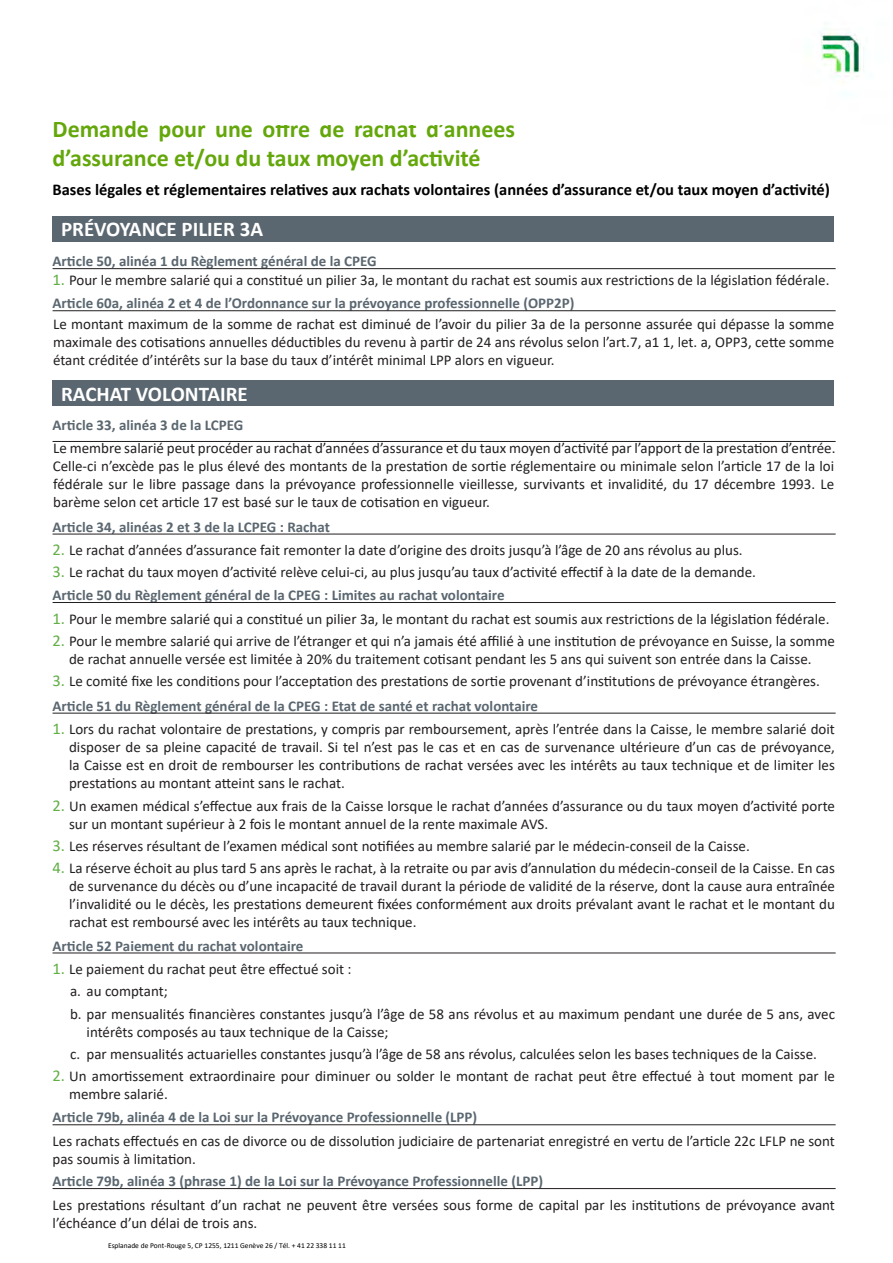
<style>
.page{position:relative;width:893px;height:1263px;background:#fff}
.page>*{position:absolute;margin:0;border:0;box-sizing:border-box;transform-origin:0 0}
.t1{font:700 24px/28.8px "Calibri";color:#64a70b}
.t2{font:700 21px "Calibri";color:#fff}
.t3{font:700 16.5px "Calibri";color:#000}
.t4{font:15px/18px "Calibri";color:#231f20}
.t5{font:700 15px "Calibri";color:#5b6770}
.t6{font:7.5px "Calibri";color:#000}
.s1{font-size:16.5px;color:#61ae45}
</style>
<div class="page">
<div style="left:53px;top:216px;width:781px;height:25px;background:#5b6770"></div>
<hr style="left:53px;top:268px;width:783px;height:1px;background:#231f20">
<hr style="left:53px;top:310px;width:783px;height:1px;background:#231f20">
<hr style="left:53px;top:534px;width:783px;height:1px;background:#231f20">
<div style="left:53px;top:380px;width:781px;height:26px;background:#5b6770"></div>
<hr style="left:53px;top:441px;width:783px;height:1px;background:#231f20">
<hr style="left:53px;top:602px;width:783px;height:1px;background:#231f20">
<hr style="left:53px;top:713px;width:783px;height:1px;background:#231f20">
<hr style="left:53px;top:953px;width:783px;height:1px;background:#231f20">
<hr style="left:53px;top:1124px;width:783px;height:1px;background:#231f20">
<hr style="left:53px;top:1188px;width:783px;height:1px;background:#231f20">
<img style="left:821px;top:28px;width:40px;height:49px">
<p class="t1" style="left:53px;top:114px;width:464px">Demande pour une offre de rachat d’années d’assurance et/ou du taux moyen d’activité</p>
<p class="t3" style="left:53px;top:178px;width:779px">Bases légales et réglementaires relatives aux rachats volontaires (années d’assurance et/ou taux moyen d’activité)</p>
<p class="t2" style="left:61px;top:215px;width:204px">PRÉVOYANCE PILIER 3A</p>
<p class="t5" style="left:53px;top:251px;width:326px">Article 50, alinéa 1 du Règlement général de la CPEG</p>
<p class="t4" style="left:53px;top:270px;width:778px"><span class="s1">1.</span> Pour le membre salarié qui a constitué un pilier 3a, le montant du rachat est soumis aux restrictions de la législation fédérale.</p>
<p class="t5" style="left:53px;top:293px;width:523px">Article 60a, alinéa 2 et 4 de l’Ordonnance sur la prévoyance professionnelle (OPP2P)</p>
<p class="t4" style="left:53px;top:314px;width:783px;text-align:justify">Le montant maximum de la somme de rachat est diminué de l’avoir du pilier 3a de la personne assurée qui dépasse la somme maximale des cotisations annuelles déductibles du revenu à partir de 24 ans révolus selon l’art.7, a1 1, let. a, OPP3, cette somme étant créditée d’intérêts sur la base du taux d’intérêt minimal LPP alors en vigueur.</p>
<p class="t2" style="left:61px;top:379px;width:188px">RACHAT VOLONTAIRE</p>
<p class="t5" style="left:53px;top:414px;width:192px">Article 33, alinéa 3 de la LCPEG</p>
<p class="t4" style="left:53px;top:438px;width:784px;text-align:justify">Le membre salarié peut procéder au rachat d’années d’assurance et du taux moyen d’activité par l’apport de la prestation d’entrée.<br>Celle-ci n’excède pas le plus élevé des montants de la prestation de sortie réglementaire ou minimale selon l’article 17 de la loi fédérale sur le libre passage dans la prévoyance professionnelle vieillesse, survivants et invalidité, du 17 décembre 1993. Le barème selon cet article 17 est basé sur le taux de cotisation en vigueur.</p>
<p class="t4" style="left:53px;top:541px;width:692px"><span class="s1">2.</span> Le rachat d’années d’assurance fait remonter la date d’origine des droits jusqu’à l’âge de 20 ans révolus au plus.</p>
<p class="t4" style="left:53px;top:563px;width:705px"><span class="s1">3.</span> Le rachat du taux moyen d’activité relève celui-ci, au plus jusqu’au taux d’activité effectif à la date de la demande.</p>
<p class="t5" style="left:53px;top:584px;width:453px">Article 50 du Règlement général de la CPEG : Limites au rachat volontaire</p>
<p class="t4" style="left:53px;top:609px;width:778px"><span class="s1">1.</span> Pour le membre salarié qui a constitué un pilier 3a, le montant du rachat est soumis aux restrictions de la législation fédérale.</p>
<p class="t4" style="left:53px;top:631px;width:784px;text-align:center"><span class="s1">2.</span> Pour le membre salarié qui arrive de l’étranger et qui n’a jamais été affilié à une institution de prévoyance en Suisse, la somme de rachat annuelle versée est limitée à 20% du traitement cotisant pendant les 5 ans qui suivent son entrée dans la Caisse.</p>
<p class="t4" style="left:53px;top:672px;width:769px"><span class="s1">3.</span> Le comité fixe les conditions pour l’acceptation des prestations de sortie provenant d’institutions de prévoyance étrangères.</p>
<p class="t5" style="left:53px;top:695px;width:487px">Article 51 du Règlement général de la CPEG : Etat de santé et rachat volontaire</p>
<p class="t4" style="left:69px;top:720px;width:767px;text-align:justify;text-indent:-16px"><span class="s1">1.</span> Lors du rachat volontaire de prestations, y compris par remboursement, après l’entrée dans la Caisse, le membre salarié doit disposer de sa pleine capacité de travail. Si tel n’est pas le cas et en cas de survenance ultérieure d’un cas de prévoyance, la Caisse est en droit de rembourser les contributions de rachat versées avec les intérêts au taux technique et de limiter les prestations au montant atteint sans le rachat.</p>
<p class="t4" style="left:69px;top:796px;width:767px;text-indent:-16px"><span class="s1">2.</span> Un examen médical s’effectue aux frais de la Caisse lorsque le rachat d’années d’assurance ou du taux moyen d’activité porte sur un montant supérieur à 2 fois le montant annuel de la rente maximale AVS.</p>
<p class="t4" style="left:53px;top:836px;width:699px"><span class="s1">3.</span> Les réserves résultant de l’examen médical sont notifiées au membre salarié par le médecin-conseil de la Caisse.</p>
<p class="t4" style="left:69px;top:859px;width:767px;text-align:justify;text-indent:-16px"><span class="s1">4.</span> La réserve échoit au plus tard 5 ans après le rachat, à la retraite ou par avis d’annulation du médecin-conseil de la Caisse. En cas de survenance du décès ou d’une incapacité de travail durant la période de validité de la réserve, dont la cause aura entraînée l’invalidité ou le décès, les prestations demeurent fixées conformément aux droits prévalant avant le rachat et le montant du rachat est remboursé avec les intérêts au taux technique.</p>
<p class="t5" style="left:53px;top:935px;width:252px">Article 52 Paiement du rachat volontaire</p>
<p class="t4" style="left:53px;top:960px;width:301px"><span class="s1">1.</span> Le paiement du rachat peut être effectué soit :</p>
<p class="t4" style="left:70px;top:982px;width:99px">a. au comptant;</p>
<p class="t4" style="left:87px;top:1004px;width:750px;text-indent:-16px">b. par mensualités financières constantes jusqu’à l’âge de 58 ans révolus et au maximum pendant une durée de 5 ans, avec intérêts composés au taux technique de la Caisse;</p>
<p class="t4" style="left:70px;top:1044px;width:748px">c. par mensualités actuarielles constantes jusqu’à l’âge de 58 ans révolus, calculées selon les bases techniques de la Caisse.</p>
<p class="t4" style="left:69px;top:1067px;width:767px;text-indent:-16px"><span class="s1">2.</span> Un amortissement extraordinaire pour diminuer ou solder le montant de rachat peut être effectué à tout moment par le membre salarié.</p>
<p class="t5" style="left:53px;top:1107px;width:426px">Article 79b, alinéa 4 de la Loi sur la Prévoyance Professionnelle (LPP)</p>
<p class="t4" style="left:53px;top:1131px;width:784px">Les rachats effectués en cas de divorce ou de dissolution judiciaire de partenariat enregistré en vertu de l’article 22c LFLP ne sont pas soumis à limitation.</p>
<p class="t5" style="left:53px;top:1170px;width:492px">Article 79b, alinéa 3 (phrase 1) de la Loi sur la Prévoyance Professionnelle (LPP)</p>
<p class="t4" style="left:53px;top:1195px;width:784px">Les prestations résultant d’un rachat ne peuvent être versées sous forme de capital par les institutions de prévoyance avant l’échéance d’un délai de trois ans.</p>
<p class="t6" style="left:108px;top:1240px;width:239px">Esplanade de Pont-Rouge 5, CP 1255, 1211 Genève 26 / Tél. + 41 22 338 11 11</p>
<p class="t5" style="left:53px;top:516px;width:279px">Article 34, alinéas 2 et 3 de la LCPEG : Rachat</p>
</div>
